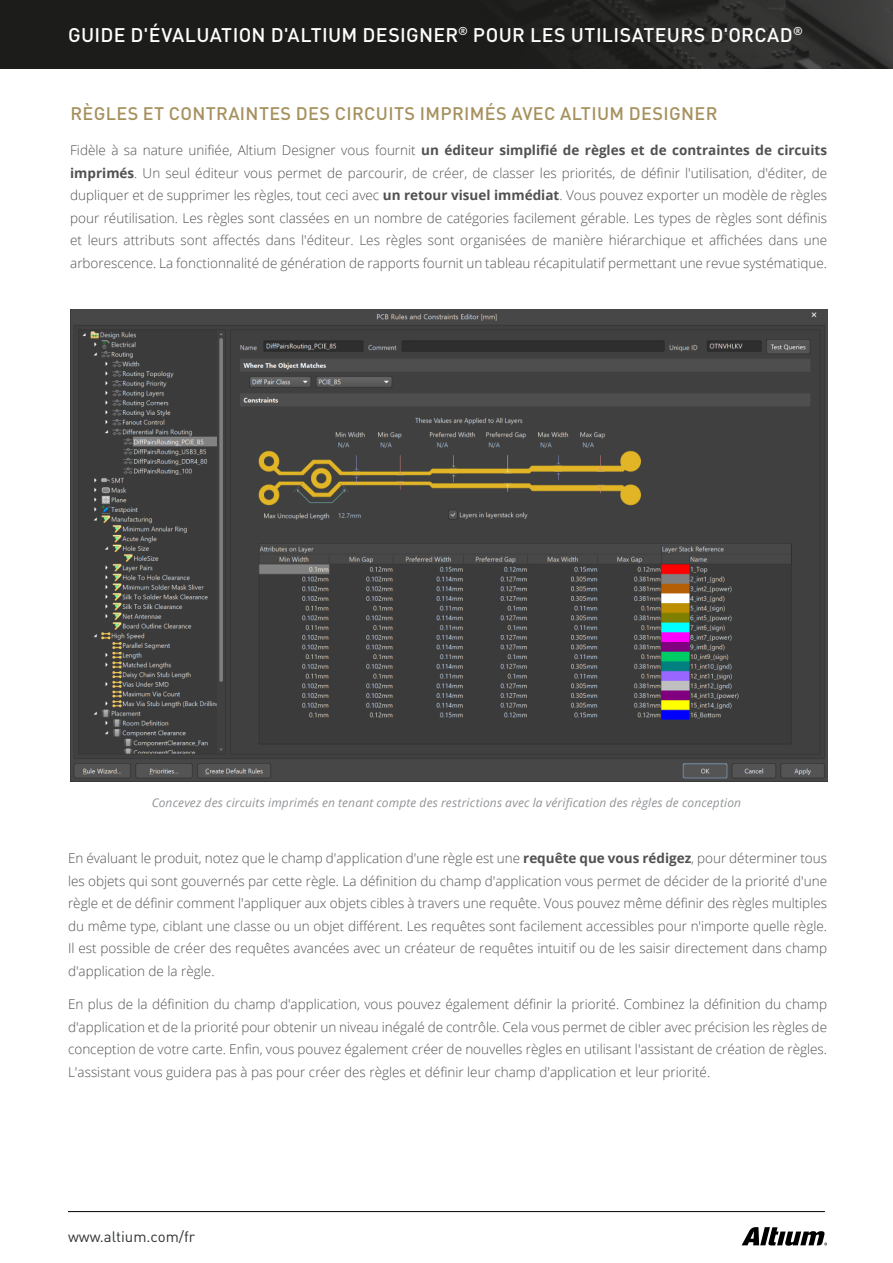
<style>
.page{position:relative;width:893px;height:1263px;background:#fff}
.page>*{position:absolute;margin:0;border:0;box-sizing:border-box;transform-origin:0 0}
.t1{font:500 19.5px "DIN Pro";letter-spacing:.015em;color:#fff}
.t2{font:500 18px "DIN Pro";letter-spacing:.02em;color:#a6915e}
.t3{font:15px "DIN Pro";color:#313232}
.t4{font:300 13.5px/22.5px "Open Sans";color:#515151;text-align:justify}
.t5{font:italic 12px "Open Sans";letter-spacing:.015em;color:#919396}
.s1{font-weight:700}
</style>
<div class="page">
<svg style="left:742px;top:1227px;width:85px;height:19px"></svg>
<hr style="left:68px;top:1211px;width:757px;height:1px;background:#000">
<img style="left:0;top:0;width:893px;height:68px">
<img style="left:70px;top:309px;width:757px;height:472px">
<h1 class="t1" style="left:68px;top:19px;width:736px">GUIDE D'ÉVALUATION D'ALTIUM DESIGNER<sup>®</sup> POUR LES UTILISATEURS D'ORCAD<sup>®</sup></h1>
<h2 class="t2" style="left:70px;top:99px;width:649px">RÈGLES ET CONTRAINTES DES CIRCUITS IMPRIMÉS AVEC ALTIUM DESIGNER</h2>
<p class="t4" style="left:70px;top:139px;width:758px">Fidèle à sa nature unifiée, Altium Designer vous fournit <span class="s1">un éditeur simplifié de règles et de contraintes de circuits imprimés</span>. Un seul éditeur vous permet de parcourir, de créer, de classer les priorités, de définir l'utilisation, d'éditer, de dupliquer et de supprimer les règles, tout ceci avec <span class="s1">un retour visuel immédiat</span>. Vous pouvez exporter un modèle de règles pour réutilisation. Les règles sont classées en un nombre de catégories facilement gérable. Les types de règles sont définis et leurs attributs sont affectés dans l'éditeur. Les règles sont organisées de manière hiérarchique et affichées dans une arborescence. La fonctionnalité de génération de rapports fournit un tableau récapitulatif permettant une revue systématique.</p>
<p class="t5" style="left:152px;top:795px;width:591px">Concevez des circuits imprimés en tenant compte des restrictions avec la vérification des règles de conception</p>
<p class="t4" style="left:68px;top:847px;width:761px">En évaluant le produit, notez que le champ d'application d'une règle est une <span class="s1">requête que vous rédigez</span>, pour déterminer tous les objets qui sont gouvernés par cette règle. La définition du champ d'application vous permet de décider de la priorité d'une règle et de définir comment l'appliquer aux objets cibles à travers une requête. Vous pouvez même définir des règles multiples du même type, ciblant une classe ou un objet différent. Les requêtes sont facilement accessibles pour n'importe quelle règle.<br>Il est possible de créer des requêtes avancées avec un créateur de requêtes intuitif ou de les saisir directement dans champ d'application de la règle.</p>
<p class="t4" style="left:68px;top:993px;width:761px">En plus de la définition du champ d'application, vous pouvez également définir la priorité. Combinez la définition du champ d'application et de la priorité pour obtenir un niveau inégalé de contrôle. Cela vous permet de cibler avec précision les règles de conception de votre carte. Enfin, vous pouvez également créer de nouvelles règles en utilisant l'assistant de création de règles.<br>L'assistant vous guidera pas à pas pour créer des règles et définir leur champ d'application et leur priorité.</p>
<p class="t3" style="left:68px;top:1226px;width:129px">www.altium.com/fr</p>
</div>
